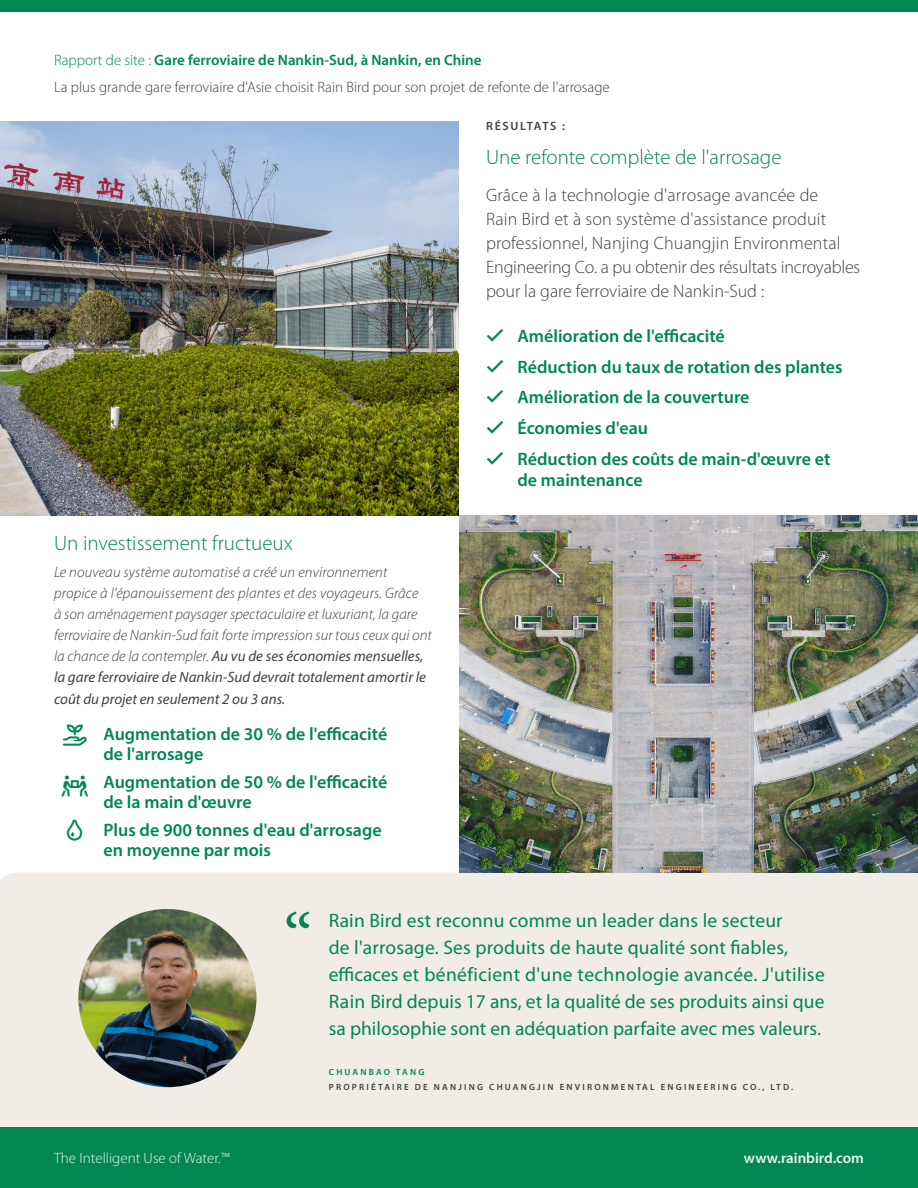
<style>
.page{position:relative;width:918px;height:1188px;background:#fff}
.page>*{position:absolute;margin:0;border:0;box-sizing:border-box;transform-origin:0 0}
.t1{font:72px "Minion Pro";color:#008752}
.t2{font:300 21px "Myriad Pro";color:#008752}
.t3{font:21px "Font Awesome 5 Pro";color:#008752}
.t4{font:19.5px/27px "Myriad Pro";letter-spacing:.01em;color:#008752}
.t5{font:600 18px/30.6px "Myriad Pro";color:#008752}
.t6{font:300 18px/24px "Myriad Pro";letter-spacing:.01em;color:#414042}
.t7{font:italic 300 15px/21.1px "Myriad Pro";color:#414042}
.t8{font:300 15px "Myriad Pro";color:#414042}
.t9{font:600 15px "Myriad Pro";color:#008752}
.t10{font:300 15px "Myriad Pro";color:#f0f0f0}
.t11{font:600 15px "Myriad Pro";color:#f0f0f0}
.t12{font:600 12px "Myriad Pro";letter-spacing:.14em;color:#414042}
.t13{font:600 9px "Myriad Pro";letter-spacing:.245em;color:#414042}
.t14{font:600 9px "Myriad Pro";letter-spacing:.245em;color:#008752}
.s1{font-weight:300}
.s2{font-weight:400}
</style>
<div class="page">
<div style="left:0;top:872px;width:918px;height:256px;background:#f1ede6"></div>
<div style="left:0;top:1128px;width:918px;height:60px;background:#008752"></div>
<img style="left:0;top:121px;width:459px;height:395px">
<img style="left:459px;top:516px;width:459px;height:356px">
<div style="left:0;top:0;width:918px;height:12px;background:#008752"></div>
<img style="left:78px;top:909px;width:178px;height:178px;border-radius:89px">
<p class="t9" style="left:54px;top:51px;width:429px"><span class="s1">Rapport de site :</span> Gare ferroviaire de Nankin-Sud, à Nankin, en Chine</p>
<p class="t8" style="left:54px;top:77px;width:557px">La plus grande gare ferroviaire d'Asie choisit Rain Bird pour son projet de refonte de l'arrosage</p>
<p class="t12" style="left:486px;top:118px;width:80px">RÉSULTATS :</p>
<h2 class="t2" style="left:486px;top:144px;width:297px">Une refonte complète de l'arrosage</h2>
<h2 class="t2" style="left:54px;top:531px;width:240px">Un investissement fructueux</h2>
<p class="t7" style="left:54px;top:562px;width:379px">Le nouveau système automatisé a créé un environnement propice à l'épanouissement des plantes et des voyageurs. Grâce<br>à son aménagement paysager spectaculaire et luxuriant, la gare ferroviaire de Nankin-Sud fait forte impression sur tous ceux qui ont la chance de la contempler. <span class="s2">Au vu de ses économies mensuelles, la gare ferroviaire de Nankin-Sud devrait totalement amortir le coût du projet en seulement 2 ou 3 ans.</span></p>
<h2 class="t3" style="left:67px;top:819px;width:17px">▼■▼</h2>
<p class="t5" style="left:104px;top:724px;width:285px;line-height:19.5px">Augmentation de 30 % de l'efficacité de l'arrosage</p>
<p class="t5" style="left:104px;top:772px;width:285px;line-height:19.5px">Augmentation de 50 % de l'efficacité de la main d'œuvre</p>
<p class="t5" style="left:104px;top:820px;width:280px;line-height:19.5px">Plus de 900 tonnes d'eau d'arrosage en moyenne par mois</p>
<p class="t6" style="left:486px;top:182px;width:376px">Grâce à la technologie d'arrosage avancée de<br>Rain Bird et à son système d'assistance produit professionnel, Nanjing Chuangjin Environmental Engineering Co. a pu obtenir des résultats incroyables pour la gare ferroviaire de Nankin-Sud :</p>
<p class="t5" style="left:518px;top:320px;width:327px">Amélioration de l'efficacité<br>Réduction du taux de rotation des plantes<br>Amélioration de la couverture<br>Économies d'eau<br>Réduction des coûts de main-d'œuvre et</p>
<p class="t5" style="left:518px;top:464px;width:127px">de maintenance</p>
<h1 class="t1" style="left:284px;top:892px;width:30px">“</h1>
<p class="t4" style="left:329px;top:907px;width:498px">Rain Bird est reconnu comme un leader dans le secteur<br>de l'arrosage. Ses produits de haute qualité sont fiables, efficaces et bénéficient d'une technologie avancée. J'utilise Rain Bird depuis 17 ans, et la qualité de ses produits ainsi que sa philosophie sont en adéquation parfaite avec mes valeurs.</p>
<p class="t14" style="left:329px;top:1067px;width:97px">CHUANBAO TANG</p>
<p class="t13" style="left:329px;top:1082px;width:466px">PROPRIÉTAIRE DE NANJING CHUANGJIN ENVIRONMENTAL ENGINEERING CO., LTD.</p>
<p class="t10" style="left:54px;top:1149px;width:177px">The Intelligent Use of Water.™</p>
<p class="t11" style="left:744px;top:1149px;width:122px">www.rainbird.com</p>
</div>
